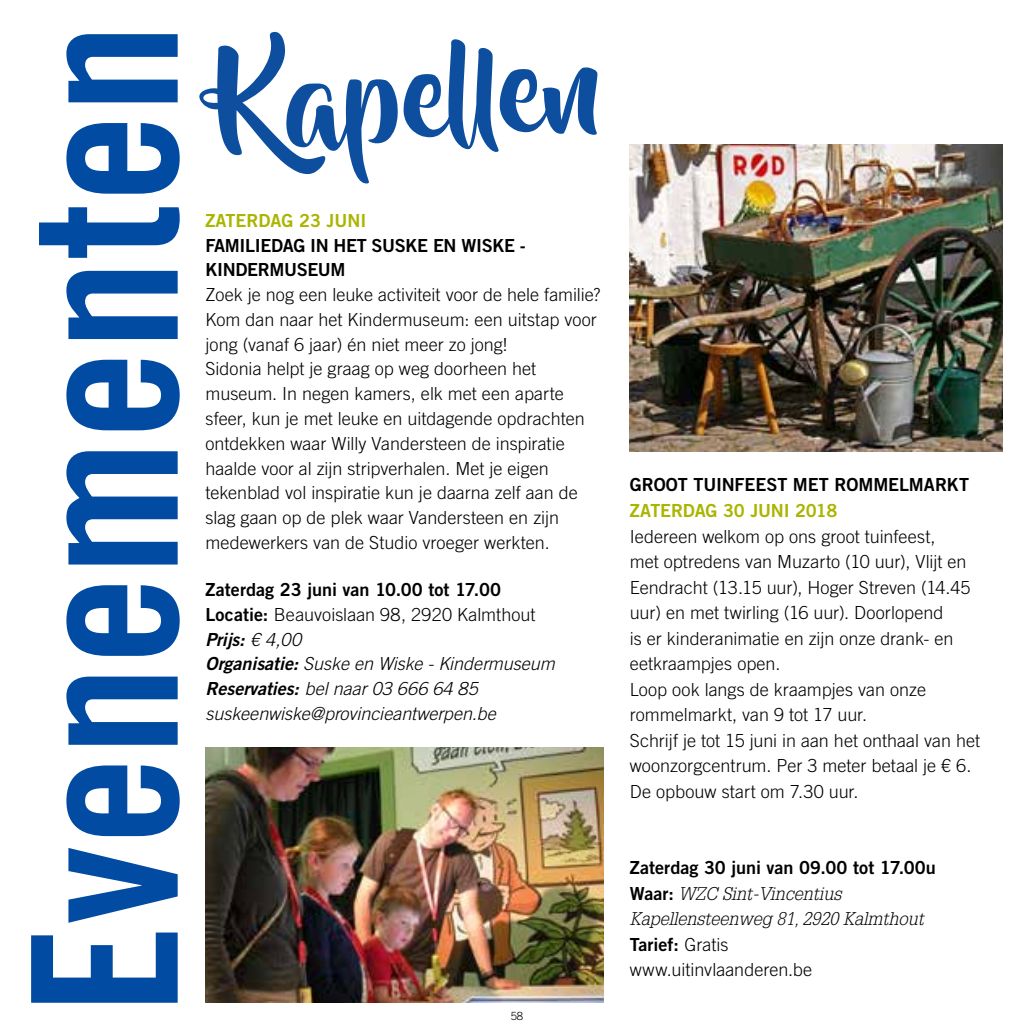
<style>
.page{position:relative;width:1034px;height:1034px;background:#fff}
.page>*{position:absolute;margin:0;border:0;box-sizing:border-box;transform-origin:0 0}
.t1{font:202.72px "Trade Gothic LT Std Bd Cn 20";color:#014ba2}
.t2{font:300 18px/24.8px "Trade Gothic LT Std";color:#000}
.t3{font:18px/24.8px "Trade Gothic LT Std Bd 2";letter-spacing:-.005em;color:#000}
.t4{font:italic 300 18px/24.8px "Trade Gothic LT Std";color:#000}
.t5{font:italic 300 18px/25.4px "Glypha LT Std";color:#000}
.t6{font:18px "Trade Gothic LT Std Bd 2";letter-spacing:-.01em;color:#aab500}
.t7{font:18px "Trade Gothic LT Std Bd 2 Obl";letter-spacing:-.015em;color:#000}
.t8{font:300 11.25px "Trade Gothic LT Std";color:#000}
.s1{font-family:"Trade Gothic LT Std Bd 2";font-weight:400}
.s2{font-family:"Trade Gothic LT Std";font-weight:300;font-style:italic}
.s3{font-family:"Trade Gothic LT Std Bd 2 Obl";font-weight:400;font-style:normal}
.s4{font-family:"Trade Gothic LT Std Bd 2";font-weight:400;font-style:normal}
.s5{font-family:"Trade Gothic LT Std";font-weight:300}
</style>
<div class="page">
<svg style="left:199px;top:32px;width:398px;height:151px"></svg>
<img style="left:205px;top:747px;width:398px;height:254px">
<img style="left:629px;top:145px;width:372px;height:306px">
<h1 class="t1" style="left:-18px;top:1014px;width:993px;rotate:-90deg">Evenementen</h1>
<p class="t6" style="left:205px;top:209px;width:162px">ZATERDAG 23 JUNI</p>
<p class="t3" style="left:205px;top:232px;width:322px">FAMILIEDAG IN HET SUSKE EN WISKE -<br>KINDERMUSEUM</p>
<p class="t2" style="left:205px;top:282px;width:396px">Zoek je nog een leuke activiteit voor de hele familie?<br>Kom dan naar het Kindermuseum: een uitstap voor jong (vanaf 6 jaar) én niet meer zo jong!<br>Sidonia helpt je graag op weg doorheen het museum. In negen kamers, elk met een aparte sfeer, kun je met leuke en uitdagende opdrachten ontdekken waar Willy Vandersteen de inspiratie haalde voor al zijn stripverhalen. Met je eigen tekenblad vol inspiratie kun je daarna zelf aan de slag gaan op de plek waar Vandersteen en zijn medewerkers van de Studio vroeger werkten.</p>
<p class="t3" style="left:205px;top:577px;width:297px">Zaterdag 23 juni van 10.00 tot 17.00</p>
<p class="t2" style="left:205px;top:601px;width:331px"><span class="s1">Locatie:</span> Beauvoislaan 98, 2920 Kalmthout</p>
<p class="t7" style="left:205px;top:628px;width:97px">Prijs: <span class="s2">€ 4,00</span></p>
<p class="t4" style="left:205px;top:652px;width:350px"><span class="s3">Organisatie:</span> Suske en Wiske - Kindermuseum<br><span class="s3">Reservaties:</span> bel naar 03 666 64 85 suskeenwiske@provincieantwerpen.be</p>
<p class="t8" style="left:510px;top:1008px;width:14px">58</p>
<p class="t3" style="left:629px;top:472px;width:340px">GROOT TUINFEEST MET ROMMELMARKT</p>
<p class="t6" style="left:629px;top:499px;width:209px">ZATERDAG 30 JUNI 2018</p>
<p class="t2" style="left:629px;top:523px;width:352px;line-height:25.4px">Iedereen welkom op ons groot tuinfeest,<br>met optredens van Muzarto (10 uur), Vlijt en Eendracht (13.15 uur), Hoger Streven (14.45 uur) en met twirling (16 uur). Doorlopend<br>is er kinderanimatie en zijn onze drank- en eetkraampjes open.<br>Loop ook langs de kraampjes van onze rommelmarkt, van 9 tot 17 uur.<br>Schrijf je tot 15 juni in aan het onthaal van het woonzorgcentrum. Per 3 meter betaal je € 6.<br>De opbouw start om 7.30 uur.</p>
<p class="t3" style="left:629px;top:855px;width:307px">Zaterdag 30 juni van 09.00 tot 17.00u</p>
<p class="t5" style="left:629px;top:881px;width:295px"><span class="s4">Waar:</span> WZC Sint-Vincentius<br>Kapellensteenweg 81, 2920 Kalmthout</p>
<p class="t3" style="left:629px;top:931px;width:100px">Tarief: <span class="s5">Gratis</span></p>
<p class="t2" style="left:629px;top:957px;width:184px">www.uitinvlaanderen.be</p>
</div>
